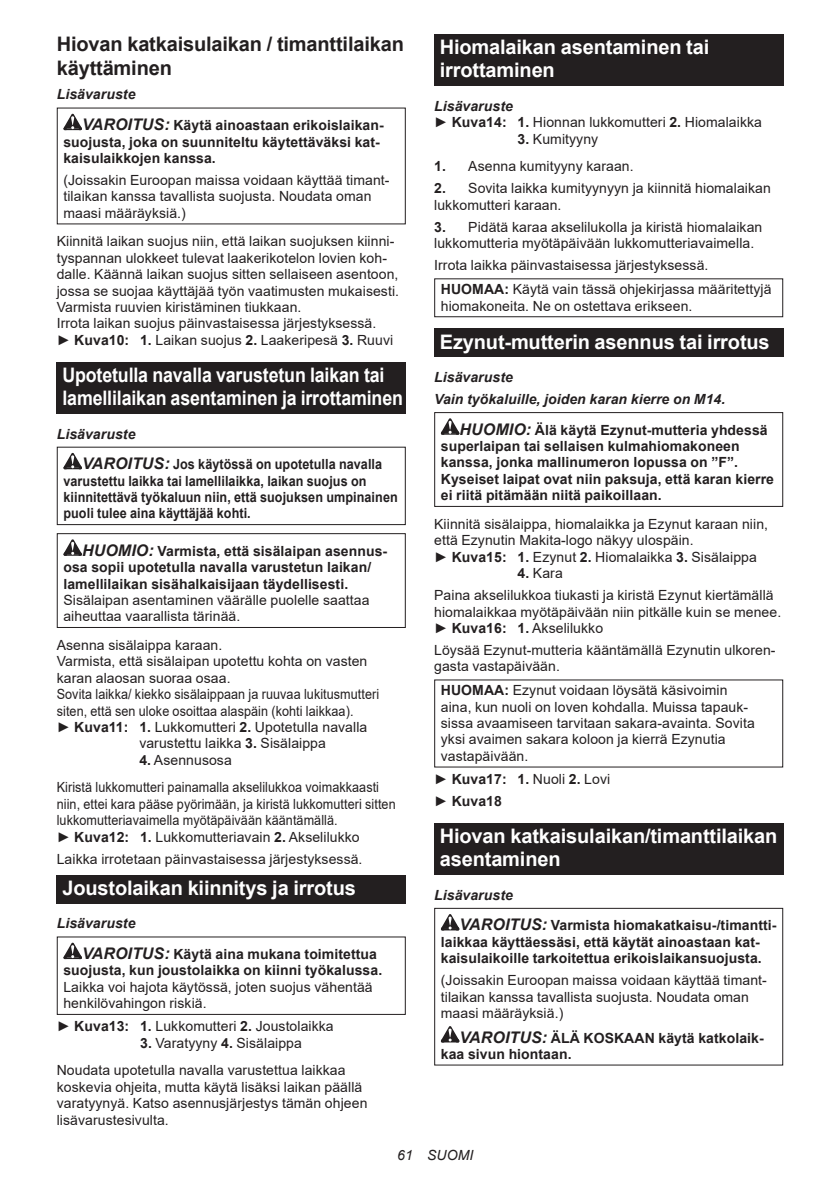
<style>
.page{position:relative;width:840px;height:1191px;background:#fff}
.page>*{position:absolute;margin:0;border:0;box-sizing:border-box;transform-origin:0 0}
.t1{font:700 20px/23.4px "Arial";letter-spacing:-.01em;color:#fff}
.t2{font:700 20px/23.4px "Arial";letter-spacing:-.01em;color:#fff;scale:.89 1}
.t3{font:700 20px/23.4px "Arial";letter-spacing:-.01em;color:#231f20}
.t4{font:14px/16.4px "Arial";letter-spacing:.005em;color:#231f20}
.t5{font:700 14px/16.4px "Arial";letter-spacing:.005em;color:#231f20}
.t6{font:14px/16.4px "Arial";letter-spacing:.005em;color:#231f20;scale:.9 1}
.t7{font:700 14px/16.4px "Arial";letter-spacing:.005em;color:#231f20;scale:.9 1}
.t8{font:italic 700 14px/22px "Arial";letter-spacing:.005em;color:#231f20}
.t9{font:italic 14px "Arial";letter-spacing:.005em;color:#231f20}
.s1{font-style:italic}
.s2{font-style:italic;font-size:16px}
.s3{font-weight:700}
.s4{font-weight:700;font-style:italic}
.s5{font-weight:400}
</style>
<div class="page">
<svg style="left:63px;top:114px;width:19px;height:16px"></svg>
<div style="left:57px;top:362px;width:348px;height:52px;background:#231f20"></div>
<svg style="left:63px;top:453px;width:19px;height:16px"></svg>
<div style="left:57px;top:447px;width:348px;height:78px;border:1px solid #231f20"></div>
<svg style="left:63px;top:539px;width:19px;height:17px"></svg>
<div style="left:57px;top:533px;width:348px;height:95px;border:1px solid #231f20"></div>
<div style="left:57px;top:875px;width:348px;height:28px;background:#231f20"></div>
<svg style="left:63px;top:942px;width:19px;height:17px"></svg>
<div style="left:57px;top:936px;width:348px;height:79px;border:1px solid #231f20"></div>
<div style="left:434px;top:34px;width:348px;height:52px;background:#231f20"></div>
<div style="left:434px;top:278px;width:348px;height:39px;border:1px solid #231f20"></div>
<div style="left:434px;top:328px;width:348px;height:29px;background:#231f20"></div>
<svg style="left:440px;top:418px;width:19px;height:17px"></svg>
<div style="left:434px;top:412px;width:348px;height:95px;border:1px solid #231f20"></div>
<div style="left:434px;top:823px;width:348px;height:52px;background:#231f20"></div>
<svg style="left:440px;top:914px;width:19px;height:16px"></svg>
<svg style="left:440px;top:1026px;width:19px;height:16px"></svg>
<div style="left:434px;top:908px;width:348px;height:157px;border:1px solid #231f20"></div>
<h1 class="t3" style="left:57px;top:33px;width:348px">Hiovan katkaisulaikan / timanttilaikan käyttäminen</h1>
<p class="t5" style="left:82px;top:79px;width:303px;line-height:30.6px;text-indent:-25px"><span class="s1">Lisävaruste<br></span><span class="s2">VAROITUS:</span> Käytä ainoastaan erikoislaikan-</p>
<p class="t5" style="left:63px;top:134px;width:318px">suojusta, joka on suunniteltu käytettäväksi kat&shy;kaisulaikkojen kanssa.</p>
<p class="t4" style="left:63px;top:172px;width:327px">(Joissakin Euroopan maissa voidaan käyttää timant&shy;tilaikan kanssa tavallista suojusta. Noudata oman maasi määräyksiä.)</p>
<p class="t4" style="left:57px;top:233px;width:343px">Kiinnitä laikan suojus niin, että laikan suojuksen kiinni&shy;tyspannan ulokkeet tulevat laakerikotelon lovien koh&shy;dalle. Käännä laikan suojus sitten sellaiseen asentoon, jossa se suojaa käyttäjää työn vaatimusten mukaisesti.<br>Varmista ruuvien kiristäminen tiukkaan.<br>Irrota laikan suojus päinvastaisessa järjestyksessä.<br>► <span class="s3">Kuva10: 1.</span> Laikan suojus <span class="s3">2.</span> Laakeripesä <span class="s3">3.</span> Ruuvi</p>
<h1 class="t2" style="left:62px;top:363px;width:384px">Upotetulla navalla varustetun laikan tai lamellilaikan asentaminen ja irrottaminen</h1>
<p class="t7" style="left:82px;top:418px;width:335px;line-height:30.6px;text-indent:-25px"><span class="s1">Lisävaruste<br></span><span class="s2">VAROITUS:</span> Jos käytössä on upotetulla navalla</p>
<p class="t7" style="left:63px;top:473px;width:373px">varustettu laikka tai lamellilaikka, laikan suojus on kiinnitettävä työkaluun niin, että suojuksen umpinainen puoli tulee aina käyttäjää kohti.</p>
<p class="t5" style="left:63px;top:543px;width:325px;text-indent:19px"><span class="s2">HUOMIO:</span> Varmista, että sisälaipan asennus&shy;osa sopii upotetulla navalla varustetun laikan/ lamellilaikan sisähalkaisijaan täydellisesti.</p>
<p class="t4" style="left:63px;top:591px;width:307px">Sisälaipan asentaminen väärälle puolelle saattaa aiheuttaa vaarallista tärinää.</p>
<p class="t4" style="left:57px;top:637px;width:167px">Asenna sisälaippa karaan.</p>
<p class="t4" style="left:57px;top:653px;width:312px">Varmista, että sisälaipan upotettu kohta on vasten</p>
<p class="t4" style="left:57px;top:669px;width:175px">karan alaosan suoraa osaa.</p>
<p class="t6" style="left:57px;top:686px;width:359px">Sovita laikka/ kiekko sisälaippaan ja ruuvaa lukitusmutteri</p>
<p class="t6" style="left:57px;top:702px;width:331px">siten, että sen uloke osoittaa alaspäin (kohti laikkaa).</p>
<p class="t4" style="left:57px;top:718px;width:312px">► <span class="s3">Kuva11: 1.</span> Lukkomutteri <span class="s3">2.</span> Upotetulla navalla</p>
<p class="t4" style="left:139px;top:735px;width:188px">varustettu laikka <span class="s3">3.</span> Sisälaippa</p>
<p class="t4" style="left:57px;top:746px;width:324px;line-height:27.8px;text-indent:83px"><span class="s3">4.</span> Asennusosa<br>Kiristä lukkomutteri painamalla akselilukkoa voimakkaasti</p>
<p class="t6" style="left:57px;top:795px;width:378px">niin, ettei kara pääse pyörimään, ja kiristä lukkomutteri sitten lukkomutteriavaimella myötäpäivään kääntämällä.<br>► <span class="s3">Kuva12: 1.</span> Lukkomutteriavain <span class="s3">2.</span> Akselilukko</p>
<p class="t4" style="left:57px;top:850px;width:307px">Laikka irrotetaan päinvastaisessa järjestyksessä.</p>
<h1 class="t1" style="left:62px;top:876px;width:295px">Joustolaikan kiinnitys ja irrotus</h1>
<p class="t5" style="left:82px;top:908px;width:296px;line-height:30.6px;text-indent:-25px"><span class="s1">Lisävaruste<br></span><span class="s2">VAROITUS:</span> Käytä aina mukana toimitettua</p>
<p class="t5" style="left:63px;top:962px;width:320px">suojusta, kun joustolaikka on kiinni työkalussa.</p>
<p class="t4" style="left:63px;top:978px;width:310px">Laikka voi hajota käytössä, joten suojus vähentää henkilövahingon riskiä.</p>
<p class="t4" style="left:57px;top:1018px;width:278px">► <span class="s3">Kuva13: 1.</span> Lukkomutteri <span class="s3">2.</span> Joustolaikka</p>
<p class="t4" style="left:57px;top:1028px;width:290px;line-height:27.8px;text-indent:83px"><span class="s3">3.</span> Varatyyny <span class="s3">4.</span> Sisälaippa<br>Noudata upotetulla navalla varustettua laikkaa</p>
<p class="t4" style="left:57px;top:1078px;width:312px">koskevia ohjeita, mutta käytä lisäksi laikan päällä varatyynyä. Katso asennusjärjestys tämän ohjeen lisävarustesivulta.</p>
<h1 class="t1" style="left:439px;top:36px;width:271px">Hiomalaikan asentaminen tai irrottaminen</h1>
<p class="t4" style="left:434px;top:98px;width:329px"><span class="s4">Lisävaruste<br></span>► <span class="s3">Kuva14: 1.</span> Hionnan lukkomutteri <span class="s3">2.</span> Hiomalaikka</p>
<p class="t4" style="left:517px;top:130px;width:82px"><span class="s3">3.</span> Kumityyny</p>
<p class="t4" style="left:434px;top:158px;width:201px"><span class="s3">1.</span> Asenna kumityyny karaan.</p>
<p class="t4" style="left:434px;top:180px;width:338px"><span class="s3">2.</span> Sovita laikka kumityynyyn ja kiinnitä hiomalaikan lukkomutteri karaan.</p>
<p class="t4" style="left:434px;top:219px;width:329px"><span class="s3">3.</span> Pidätä karaa akselilukolla ja kiristä hiomalaikan lukkomutteria myötäpäivään lukkomutteriavaimella.</p>
<p class="t4" style="left:440px;top:253px;width:332px;line-height:23.8px;text-indent:-7px">Irrota laikka päinvastaisessa järjestyksessä.<br><span class="s3">HUOMAA:</span> Käytä vain tässä ohjekirjassa määritettyjä</p>
<p class="t4" style="left:440px;top:297px;width:253px">hiomakoneita. Ne on ostettava erikseen.</p>
<h1 class="t1" style="left:439px;top:330px;width:331px">Ezynut-mutterin asennus tai irrotus</h1>
<p class="t8" style="left:434px;top:366px;width:292px">Lisävaruste<br>Vain työkaluille, joiden karan kierre on M14.</p>
<p class="t5" style="left:440px;top:422px;width:334px;text-indent:19px"><span class="s2">HUOMIO:</span> Älä käytä Ezynut-mutteria yhdessä superlaipan tai sellaisen kulmahiomakoneen kanssa, jonka mallinumeron lopussa on ”F”.<br>Kyseiset laipat ovat niin paksuja, että karan kierre ei riitä pitämään niitä paikoillaan.</p>
<p class="t4" style="left:434px;top:516px;width:335px">Kiinnitä sisälaippa, hiomalaikka ja Ezynut karaan niin, että Ezynutin Makita-logo näkyy ulospäin.<br>► <span class="s3">Kuva15: 1.</span> Ezynut <span class="s3">2.</span> Hiomalaikka <span class="s3">3.</span> Sisälaippa</p>
<p class="t4" style="left:434px;top:562px;width:341px;line-height:22px;text-indent:83px"><span class="s3">4.</span> Kara<br>Paina akselilukkoa tiukasti ja kiristä Ezynut kiertämällä</p>
<p class="t4" style="left:434px;top:603px;width:348px">hiomalaikkaa myötäpäivään niin pitkälle kuin se menee. ► <span class="s3">Kuva16: 1.</span> Akselilukko</p>
<p class="t4" style="left:434px;top:642px;width:343px">Löysää Ezynut-mutteria kääntämällä Ezynutin ulkoren&shy;gasta vastapäivään.</p>
<p class="t4" style="left:440px;top:682px;width:315px"><span class="s3">HUOMAA:</span> Ezynut voidaan löysätä käsivoimin aina, kun nuoli on loven kohdalla. Muissa tapauk&shy;sissa avaamiseen tarvitaan sakara-avainta. Sovita yksi avaimen sakara koloon ja kierrä Ezynutia vastapäivään.</p>
<p class="t5" style="left:434px;top:768px;width:177px;line-height:22px"><span class="s5">►</span> Kuva17: 1. <span class="s5">Nuoli</span> 2. <span class="s5">Lovi ►</span> Kuva18</p>
<h1 class="t1" style="left:439px;top:824px;width:339px">Hiovan katkaisulaikan/timanttilaikan asentaminen</h1>
<p class="t5" style="left:459px;top:879px;width:318px;line-height:30.6px;text-indent:-25px"><span class="s1">Lisävaruste<br></span><span class="s2">VAROITUS:</span> Varmista hiomakatkaisu-/timantti-</p>
<p class="t5" style="left:440px;top:934px;width:322px">laikkaa käyttäessäsi, että käytät ainoastaan kat&shy;kaisulaikoille tarkoitettua erikoislaikansuojusta.</p>
<p class="t4" style="left:440px;top:972px;width:327px">(Joissakin Euroopan maissa voidaan käyttää timant&shy;tilaikan kanssa tavallista suojusta. Noudata oman maasi määräyksiä.)</p>
<p class="t5" style="left:440px;top:1029px;width:324px;text-indent:19px"><span class="s2">VAROITUS:</span> ÄLÄ KOSKAAN käytä katkolaik&shy;kaa sivun hiontaan.</p>
<p class="t9" style="left:397px;top:1146px;width:78px">61 SUOMI</p>
</div>
